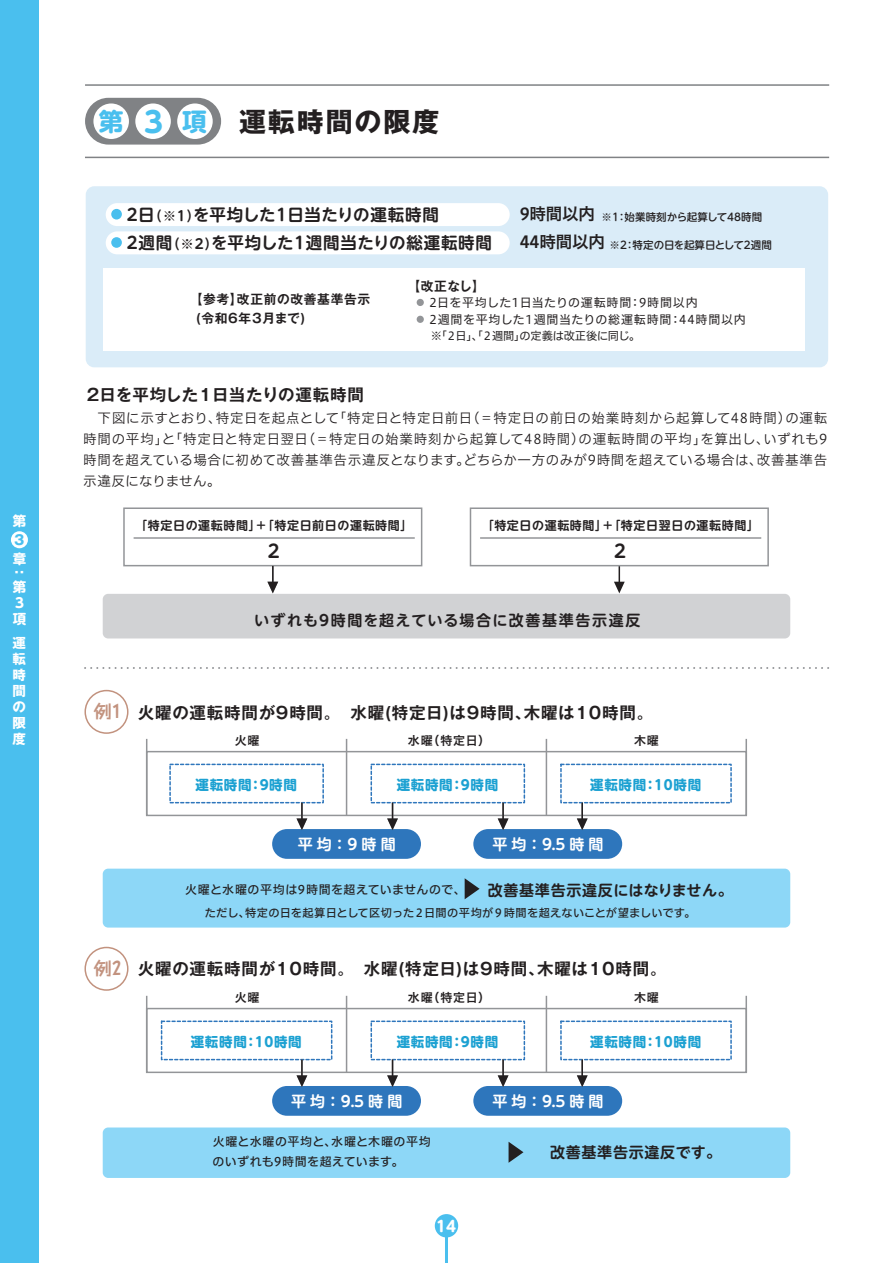
<style>
.page{position:relative;width:893px;height:1263px;background:#fff}
.page>*{position:absolute;margin:0;border:0;box-sizing:border-box;transform-origin:0 0}
.t1{font:700 27px "Gothic MB101 Pr 5";letter-spacing:.07em;color:#231f20}
.t2{font:700 24.75px "UD Shin M Go Pro";color:#4abfee}
.t3{font:700 18px "Taka Hand Std";color:#c2927e}
.t4{font:700 18px "UD Shin M Go Pro De";color:#231f20}
.t5{font:700 16.5px "Gothic MB101 Pr 5 De";letter-spacing:.05em;color:#231f20}
.t6{font:700 16.5px "UD Shin M Go Pro De";letter-spacing:.05em;color:#231f20}
.t7{font:700 16.5px "UD Shin M Go Pro De";letter-spacing:.03em;color:#231f20}
.t8{font:700 16.5px "Gothic MB101 Pr 5 De";letter-spacing:.015em;color:#231f20}
.t9{font:16.5px "Hiragino UD Sans F Std W6";letter-spacing:-.01em;color:#231f20}
.t10{font:700 15px "UD Shin M Go Pro De";color:#fff}
.t11{font:700 15px "UD Shin M Go Pro De";letter-spacing:.055em;color:#231f20}
.t12{font:700 15px "UD Shin M Go Pro De";letter-spacing:.1em;color:#231f20}
.t13{font:700 15px "UD Shin M Go Pro";color:#fff}
.t14{font:13.5px/21px "Hiragino UD Sans F Std W3";letter-spacing:.035em;color:#231f20;text-align:justify}
.t15{font:700 13.5px "UD Shin M Go Pro";letter-spacing:.05em;color:#1ca1d2}
.t16{font:700 13.5px/16px "Gothic MB101 Pr 5";color:#fff;text-align:justify}
.t17{font:700 13.5px/16.2px "UD Shin M Go Pro";color:#fff}
.t18{font:700 13.5px "Gothic MB101 Pr 5";color:#4abfee}
.t19{font:700 12.75px/19.5px "Gothic MB101 Pr 5 De";letter-spacing:.05em;color:#231f20}
.t20{font:12px/19.5px "Hiragino UD Sans F Std W5";letter-spacing:.04em;color:#231f20}
.t21{font:12px/16.8px "Hiragino UD Sans F Std W4";letter-spacing:.06em;color:#231f20}
.t22{font:700 12px "UD Shin M Go Pro De";letter-spacing:.05em;color:#231f20}
.t23{font:12px "Hiragino UD Sans F Std W6";letter-spacing:.07em;color:#231f20}
.t24{font:11.25px "Hiragino UD Sans F Std W5";letter-spacing:.01em;color:#231f20}
.t25{font:11.25px "Hiragino UD Sans F Std W4";letter-spacing:-.02em;color:#231f20}
.t26{font:500 10.5px "UD Shin M Go Pro";letter-spacing:-.005em;color:#231f20}
.s1{font-size:28.5px}
.s2{font-size:13.5px}
</style>
<div class="page">
<div style="left:0;top:0;width:38px;height:1263px;background:#4abfee"></div>
<div style="left:86px;top:186px;width:742px;height:181px;background:#daecf8;border-radius:9px"></div>
<div style="left:103px;top:269px;width:701px;height:82px;background:#fff"></div>
<div style="left:84px;top:690px;width:45px;height:44px;border:2px solid #c2927e;border-radius:50%"></div>
<div style="left:84px;top:947px;width:45px;height:44px;border:2px solid #c2927e;border-radius:50%"></div>
<div style="left:106px;top:203px;width:404px;height:23px;background:#fff;border-radius:11px"></div>
<div style="left:111px;top:209px;width:11px;height:11px;background:#4abfee;border-radius:50%"></div>
<div style="left:417px;top:299px;width:7px;height:7px;background:#939598;border-radius:50%"></div>
<div style="left:417px;top:316px;width:7px;height:7px;background:#939598;border-radius:50%"></div>
<div style="left:106px;top:231px;width:404px;height:23px;background:#fff;border-radius:11px"></div>
<div style="left:111px;top:237px;width:11px;height:11px;background:#4abfee;border-radius:50%"></div>
<hr style="left:85px;top:157px;width:744px;height:1px;background:#808285">
<div style="left:85px;top:98px;width:136px;height:47px;background:#808285;border-radius:23px"></div>
<div style="left:93px;top:103px;width:36px;height:36px;background:#fff;border-radius:50%"></div>
<div style="left:135px;top:103px;width:36px;height:36px;background:#fff;border-radius:50%"></div>
<div style="left:177px;top:103px;width:36px;height:36px;background:#fff;border-radius:50%"></div>
<hr style="left:85px;top:84px;width:744px;height:2px;background:#808285">
<svg style="left:85px;top:667px;width:744px;height:2px"></svg>
<div style="left:272px;top:829px;width:149px;height:30px;background:#2e76bc;border-radius:15px"></div>
<div style="left:473px;top:829px;width:149px;height:30px;background:#2e76bc;border-radius:15px"></div>
<div style="left:272px;top:1086px;width:149px;height:30px;background:#2e76bc;border-radius:15px"></div>
<div style="left:473px;top:1086px;width:149px;height:30px;background:#2e76bc;border-radius:15px"></div>
<div style="left:103px;top:869px;width:687px;height:58px;background:#8dd7f7;border-radius:5px"></div>
<div style="left:103px;top:594px;width:687px;height:44px;background:#d1d2d4;border-radius:5px"></div>
<div style="left:123px;top:507px;width:299px;height:59px;border:2px solid #939598"></div>
<hr style="left:134px;top:537px;width:281px;height:2px;background:#939598">
<svg style="left:614px;top:566px;width:11px;height:27px"></svg>
<div style="left:470px;top:507px;width:299px;height:59px;border:2px solid #939598"></div>
<hr style="left:480px;top:537px;width:281px;height:2px;background:#939598">
<div style="left:169px;top:764px;width:155px;height:39px;border:2px dashed #2e76bc"></div>
<div style="left:371px;top:764px;width:154px;height:39px;border:2px dashed #2e76bc"></div>
<div style="left:560px;top:764px;width:172px;height:39px;border:2px dashed #2e76bc"></div>
<hr style="left:146px;top:739px;width:1px;height:76px;background:#939598">
<hr style="left:346px;top:739px;width:1px;height:76px;background:#939598">
<hr style="left:546px;top:739px;width:1px;height:76px;background:#939598">
<hr style="left:745px;top:739px;width:2px;height:76px;background:#939598">
<div style="left:146px;top:751px;width:601px;height:65px;border:2px solid #939598"></div>
<svg style="left:267px;top:566px;width:11px;height:27px"></svg>
<svg style="left:296px;top:803px;width:11px;height:27px"></svg>
<svg style="left:387px;top:803px;width:11px;height:27px"></svg>
<svg style="left:498px;top:803px;width:10px;height:27px"></svg>
<svg style="left:577px;top:803px;width:11px;height:27px"></svg>
<div style="left:371px;top:1020px;width:154px;height:40px;border:2px dashed #2e76bc"></div>
<div style="left:560px;top:1020px;width:172px;height:40px;border:2px dashed #2e76bc"></div>
<div style="left:161px;top:1020px;width:171px;height:40px;border:2px dashed #2e76bc"></div>
<hr style="left:146px;top:996px;width:1px;height:76px;background:#939598">
<hr style="left:346px;top:996px;width:1px;height:76px;background:#939598">
<hr style="left:546px;top:996px;width:1px;height:76px;background:#939598">
<hr style="left:745px;top:996px;width:2px;height:76px;background:#939598">
<div style="left:146px;top:1008px;width:601px;height:65px;border:2px solid #939598"></div>
<svg style="left:296px;top:1059px;width:11px;height:28px"></svg>
<svg style="left:387px;top:1059px;width:11px;height:28px"></svg>
<svg style="left:498px;top:1059px;width:10px;height:28px"></svg>
<svg style="left:577px;top:1059px;width:11px;height:28px"></svg>
<svg style="left:465px;top:878px;width:15px;height:21px"></svg>
<div style="left:103px;top:1127px;width:687px;height:51px;background:#8dd7f7;border-radius:5px"></div>
<svg style="left:509px;top:1142px;width:14px;height:21px"></svg>
<div style="left:435px;top:1214px;width:23px;height:23px;background:#4abfee;border-radius:50%"></div>
<hr style="left:445px;top:1235px;width:3px;height:28px;background:#4abfee">
<div style="left:11px;top:531px;width:17px;height:17px;background:#fff;border-radius:50%"></div>
<p class="t17" style="left:13px;top:512px;width:15px">第</p>
<p class="t17" style="left:13px;top:550px;width:15px">章</p>
<p class="t16" style="left:30px;top:570px;width:6px;rotate:90deg">:</p>
<p class="t17" style="left:13px;top:578px;width:15px">第<br>3項</p>
<p class="t16" style="left:13px;top:633px;width:15px">運転時間の限度</p>
<p class="t18" style="left:14px;top:529px;width:12px">3</p>
<h2 class="t2" style="left:99px;top:102px;width:110px">第 <span class="s1">3</span> 項</h2>
<h1 class="t1" style="left:239px;top:100px;width:202px">運転時間の限度</h1>
<p class="t7" style="left:127px;top:201px;width:314px">2日<span class="s2">（※1）</span>を平均した1日当たりの運転時間</p>
<p class="t9" style="left:520px;top:201px;width:77px">9時間以内</p>
<p class="t6" style="left:127px;top:229px;width:367px">2週間<span class="s2">（※2）</span>を平均した1週間当たりの総運転時間</p>
<p class="t9" style="left:520px;top:229px;width:87px">44時間以内</p>
<p class="t26" style="left:601px;top:208px;width:162px">※1：始業時刻から起算して48時間</p>
<p class="t26" style="left:609px;top:236px;width:164px">※2：特定の日を起算日として2週間</p>
<p class="t19" style="left:407px;top:275px;width:79px">【改正なし】</p>
<p class="t19" style="left:196px;top:288px;width:176px;text-indent:-6px">【参考】改正前の改善基準告示(令和6年3月まで)</p>
<p class="t21" style="left:429px;top:293px;width:318px">2日を平均した1日当たりの運転時間：9時間以内<br>2週間を平均した1週間当たりの総運転時間：44時間以内</p>
<p class="t8" style="left:87px;top:381px;width:279px">2日を平均した1日当たりの運転時間</p>
<p class="t25" style="left:431px;top:327px;width:211px">※「２日」、「２週間」の定義は改正後に同じ。</p>
<p class="t14" style="left:83px;top:407px;width:746px">　下図に示すとおり、特定日を起点として「特定日と特定日前日（＝特定日の前日の始業時刻から起算して48時間）の運転時間の平均」と「特定日と特定日翌日（＝特定日の始業時刻から起算して48時間）の運転時間の平均」を算出し、いずれも9時間を超えている場合に初めて改善基準告示違反となります。どちらか一方のみが9時間を超えている場合は、改善基準告示違反になりません。</p>
<p class="t22" style="left:135px;top:516px;width:279px">「特定日の運転時間」＋「特定日前日の運転時間」</p>
<h3 class="t4" style="left:268px;top:537px;width:13px">2</h3>
<p class="t22" style="left:482px;top:516px;width:279px">「特定日の運転時間」＋「特定日翌日の運転時間」</p>
<h3 class="t4" style="left:614px;top:537px;width:13px">2</h3>
<p class="t12" style="left:254px;top:608px;width:388px">いずれも9時間を超えている場合に改善基準告示違反</p>
<h3 class="t3" style="left:94px;top:699px;width:29px">例1</h3>
<p class="t5" style="left:138px;top:698px;width:517px">火曜の運転時間が9時間。　水曜(特定日)は9時間、木曜は10時間。</p>
<p class="t23" style="left:235px;top:731px;width:26px">火曜</p>
<p class="t23" style="left:408px;top:731px;width:84px">水曜（特定日）</p>
<p class="t23" style="left:634px;top:731px;width:26px">木曜</p>
<p class="t15" style="left:196px;top:773px;width:103px">運転時間：9時間</p>
<p class="t15" style="left:397px;top:773px;width:103px">運転時間：9時間</p>
<p class="t15" style="left:590px;top:773px;width:112px">運転時間：10時間</p>
<h3 class="t3" style="left:94px;top:956px;width:29px">例2</h3>
<p class="t10" style="left:298px;top:832px;width:99px">平 均 ： 9 時 間</p>
<p class="t10" style="left:492px;top:832px;width:113px">平 均 ： 9.5 時 間</p>
<p class="t20" style="left:185px;top:879px;width:282px">火曜と水曜の平均は9時間を超えていませんので、</p>
<p class="t11" style="left:488px;top:878px;width:247px">改善基準告示違反にはなりません。</p>
<p class="t24" style="left:205px;top:904px;width:492px">ただし、特定の日を起算日として区切った２日間の平均が９時間を超えないことが望ましいです。</p>
<p class="t5" style="left:138px;top:955px;width:530px">火曜の運転時間が10時間。　水曜(特定日)は9時間、木曜は10時間。</p>
<p class="t23" style="left:235px;top:988px;width:26px">火曜</p>
<p class="t23" style="left:408px;top:988px;width:84px">水曜（特定日）</p>
<p class="t23" style="left:634px;top:988px;width:26px">木曜</p>
<p class="t15" style="left:191px;top:1030px;width:112px">運転時間：10時間</p>
<p class="t15" style="left:397px;top:1030px;width:103px">運転時間：9時間</p>
<p class="t15" style="left:590px;top:1030px;width:112px">運転時間：10時間</p>
<p class="t10" style="left:291px;top:1089px;width:113px">平 均 ： 9.5 時 間</p>
<p class="t10" style="left:492px;top:1089px;width:113px">平 均 ： 9.5 時 間</p>
<p class="t20" style="left:213px;top:1131px;width:220px">火曜と水曜の平均と、水曜と木曜の平均のいずれも9時間を超えています。</p>
<p class="t11" style="left:550px;top:1140px;width:173px">改善基準告示違反です。</p>
<p class="t13" style="left:436px;top:1214px;width:21px">14</p>
</div>
